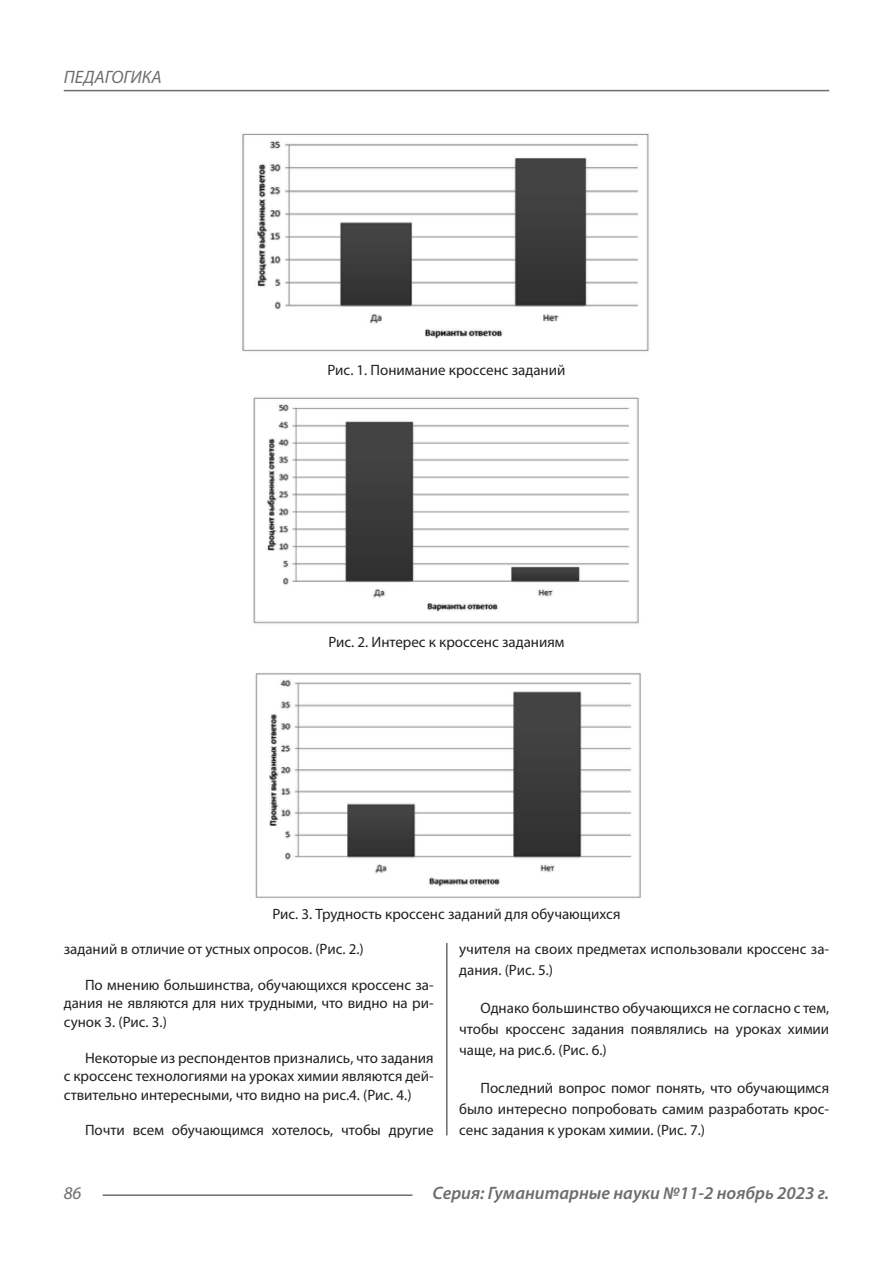
<style>
.page{position:relative;width:893px;height:1263px;background:#fff}
.page>*{position:absolute;margin:0;border:0;box-sizing:border-box;transform-origin:0 0}
.t1{font:italic 600 18px "Myriad Pro";color:#6c6d70}
.t2{font:italic 18px "Myriad Pro";color:#6c6d70}
.Статья_текст{font:15px/21px "Myriad Pro";color:#231f20;text-align:justify}
</style>
<div class="page">
<hr style="left:446px;top:128px;width:1px;height:1007px;background:#231f20">
<hr style="left:103px;top:1194px;width:309px;height:2px;background:#6c6d70">
<hr style="left:64px;top:90px;width:765px;height:1px;background:#6c6d70">
<div style="left:441px;top:128px;width:10px;height:815px;background:#fff"></div>
<img style="left:242px;top:133px;width:407px;height:219px">
<img style="left:253px;top:397px;width:386px;height:227px">
<img style="left:255px;top:673px;width:386px;height:226px">
<p class="t2" style="left:64px;top:66px;width:100px">ПЕДАГОГИКА</p>
<p class="Статья_текст" style="left:328px;top:359px;width:239px">Рис. 1. Понимание кроссенс заданий</p>
<p class="Статья_текст" style="left:328px;top:631px;width:238px">Рис. 2. Интерес к кроссенс заданиям</p>
<p class="Статья_текст" style="left:272px;top:903px;width:349px">Рис. 3. Трудность кроссенс заданий для обучающихся</p>
<p class="Статья_текст" style="left:64px;top:938px;width:301px">заданий в отличие от устных опросов. (Рис. 2.)</p>
<p class="Статья_текст" style="left:64px;top:975px;width:371px;line-height:18.6px;text-indent:21px">По мнению большинства, обучающихся кроссенс за&shy;дания не являются для них трудными, что видно на ри&shy;сунок 3. (Рис. 3.)</p>
<p class="Статья_текст" style="left:64px;top:1048px;width:371px;line-height:18.6px;text-indent:21px">Некоторые из респондентов признались, что задания с кроссенс технологиями на уроках химии являются дей&shy;ствительно интересными, что видно на рис.4. (Рис. 4.)</p>
<p class="Статья_текст" style="left:85px;top:1119px;width:350px">Почти всем обучающимся хотелось, чтобы другие</p>
<p class="Статья_текст" style="left:459px;top:938px;width:371px">учителя на своих предметах использовали кроссенс за&shy;дания. (Рис. 5.)</p>
<p class="Статья_текст" style="left:459px;top:997px;width:371px;text-indent:21px">Однако большинство обучающихся не согласно с тем, чтобы кроссенс задания появлялись на уроках химии чаще, на рис.6. (Рис. 6.)</p>
<p class="Статья_текст" style="left:459px;top:1077px;width:371px;text-indent:21px">Последний вопрос помог понять, что обучающимся было интересно попробовать самим разработать крос&shy;сенс задания к урокам химии. (Рис. 7.)</p>
<p class="t2" style="left:64px;top:1182px;width:19px">86</p>
<p class="t1" style="left:433px;top:1182px;width:398px">Серия: Гуманитарные науки №11-2 ноябрь 2023 г.</p>
</div>
